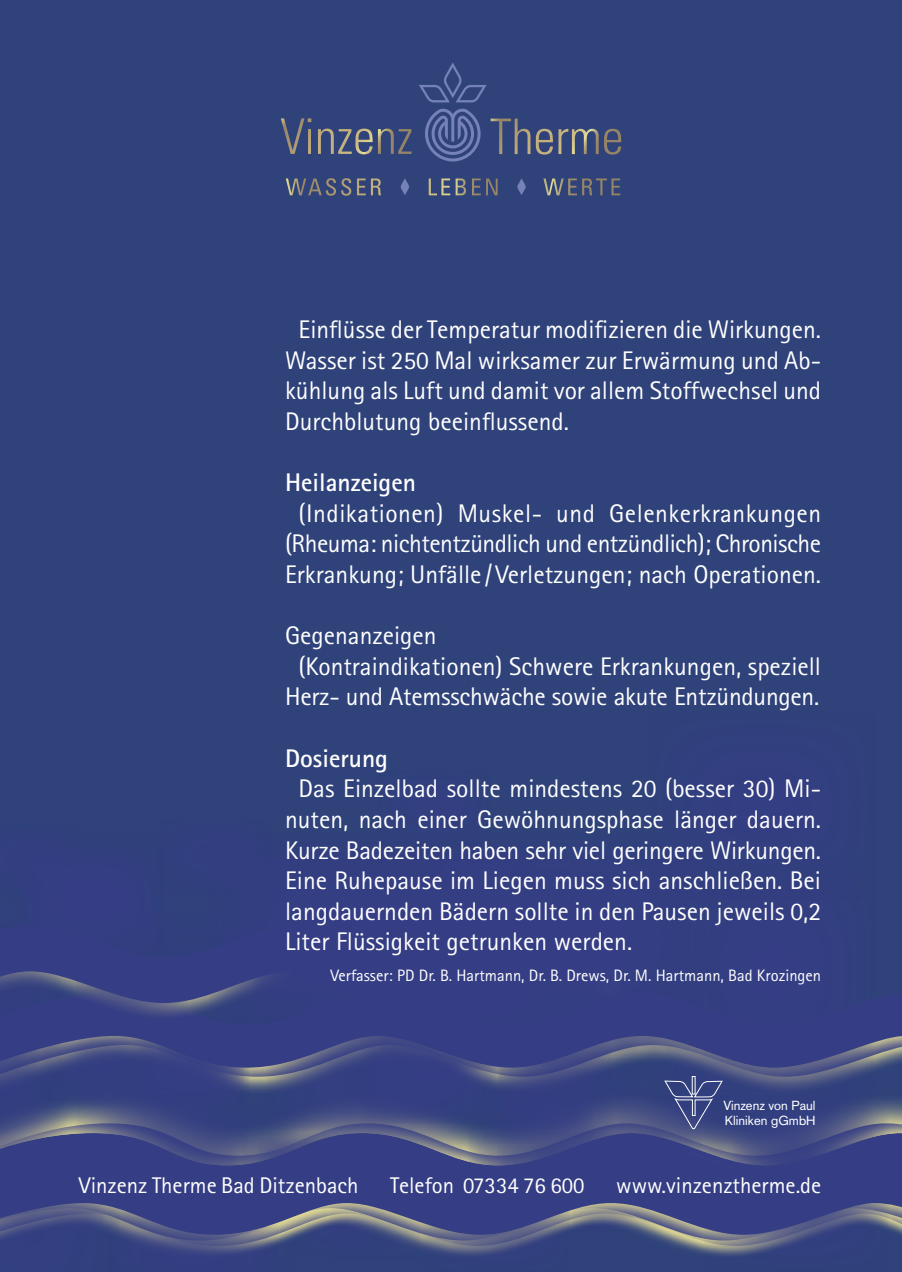
<style>
.page{position:relative;width:902px;height:1272px;background:#fff}
.page>*{position:absolute;margin:0;border:0;box-sizing:border-box;transform-origin:0 0}
.t1{font:25.5px/30.6px "Rotis Sans Serif";color:#fff;text-align:justify}
.t2{font:700 25.5px "Rotis Sans Serif";color:#fff}
.t3{font:22.65px "Rotis Sans Serif";color:#fff}
.t4{font:16.5px "Rotis Sans Serif";color:#fff}
.t5{font:12.9px/14.7px "Akzidenz Grotesk";color:#fff}
</style>
<div class="page">
<div style="left:0;top:0;width:901px;height:1271px;background:#2f427a"></div>
<svg style="left:875px;top:1036px;width:26px;height:12px"></svg>
<div style="left:209px;top:833px;width:506px;height:217px;background:#353e84"></div>
<div style="left:0;top:831px;width:499px;height:262px;background:#353e84"></div>
<svg style="left:63px;top:977px;width:190px;height:26px"></svg>
<svg style="left:266px;top:1041px;width:197px;height:101px"></svg>
<svg style="left:0;top:1108px;width:68px;height:29px"></svg>
<svg style="left:63px;top:1040px;width:13px;height:68px"></svg>
<svg style="left:646px;top:1055px;width:58px;height:87px"></svg>
<svg style="left:76px;top:1036px;width:172px;height:106px"></svg>
<div style="left:665px;top:857px;width:210px;height:234px;background:#353e84"></div>
<svg style="left:0;top:971px;width:63px;height:143px"></svg>
<svg style="left:638px;top:1036px;width:63px;height:19px"></svg>
<div style="left:0;top:989px;width:26px;height:75px;background:#353e84"></div>
<div style="left:361px;top:1025px;width:134px;height:98px;background:#353e84"></div>
<svg style="left:75px;top:977px;width:113px;height:38px"></svg>
<div style="left:157px;top:819px;width:112px;height:74px;background:#353e84"></div>
<div style="left:378px;top:770px;width:113px;height:75px;background:#31407d"></div>
<div style="left:471px;top:904px;width:167px;height:188px;background:#353e84"></div>
<div style="left:0;top:822px;width:81px;height:75px;background:#353e84"></div>
<div style="left:420px;top:843px;width:113px;height:74px;background:#353e84"></div>
<div style="left:649px;top:711px;width:226px;height:188px;background:#353e84"></div>
<svg style="left:496px;top:1068px;width:172px;height:74px"></svg>
<svg style="left:257px;top:1133px;width:98px;height:9px"></svg>
<svg style="left:468px;top:1131px;width:194px;height:11px;fill:#434c84"></svg>
<svg style="left:242px;top:1138px;width:98px;height:4px"></svg>
<svg style="left:279px;top:1234px;width:425px;height:19px"></svg>
<svg style="left:279px;top:1221px;width:622px;height:13px"></svg>
<svg style="left:282px;top:1214px;width:619px;height:7px"></svg>
<svg style="left:148px;top:1142px;width:556px;height:17px;fill:#353e84"></svg>
<svg style="left:704px;top:1100px;width:184px;height:156px;fill:#384384"></svg>
<svg style="left:120px;top:1214px;width:159px;height:41px"></svg>
<svg style="left:423px;top:1214px;width:147px;height:41px"></svg>
<svg style="left:0;top:1137px;width:120px;height:103px;fill:#353f84"></svg>
<svg style="left:2px;top:1159px;width:899px;height:55px;fill:#353e84"></svg>
<svg style="left:419px;top:62px;width:67px;height:40px"></svg>
<svg style="left:425px;top:109px;width:55px;height:52px"></svg>
<svg style="left:281px;top:118px;width:130px;height:36px"></svg>
<svg style="left:490px;top:119px;width:131px;height:36px"></svg>
<svg style="left:286px;top:178px;width:334px;height:18px"></svg>
<svg style="left:664px;top:1075px;width:58px;height:54px"></svg>
<p class="t1" style="left:285px;top:314px;width:537px;text-indent:13px">Einflüsse der Temperatur modifizieren die Wirkungen.<br>Wasser ist 250 Mal wirksamer zur Erwärmung und Ab&shy;kühlung als Luft und damit vor allem Stoffwechsel und Durchblutung beeinflussend.</p>
<p class="t2" style="left:285px;top:466px;width:132px">Heilanzeigen</p>
<p class="t1" style="left:285px;top:497px;width:537px;text-align:center">(Indikationen) Muskel- und Gelenkerkrankungen (Rheuma: nichtentzündlich und entzündlich); Chronische<br>Erkrankung; Unfälle /Verletzungen; nach Operationen.</p>
<p class="t1" style="left:285px;top:620px;width:153px">Gegenanzeigen</p>
<p class="t1" style="left:298px;top:650px;width:524px">(Kontraindikationen) Schwere Erkrankungen, speziell</p>
<p class="t1" style="left:285px;top:681px;width:535px">Herz- und Atemsschwäche sowie akute Entzündungen.</p>
<p class="t2" style="left:285px;top:742px;width:104px">Dosierung</p>
<p class="t1" style="left:285px;top:773px;width:537px;text-indent:13px">Das Einzelbad sollte mindestens 20 (besser 30) Mi&shy;nuten, nach einer Gewöhnungsphase länger dauern.<br>Kurze Badezeiten haben sehr viel geringere Wirkungen.<br>Eine Ruhepause im Liegen muss sich anschließen. Bei langdauernden Bädern sollte in den Pausen jeweils 0,2<br>Liter Flüssigkeit getrunken werden.</p>
<p class="t4" style="left:330px;top:965px;width:492px">Verfasser: PD Dr. B. Hartmann, Dr. B. Drews, Dr. M. Hartmann, Bad Krozingen</p>
<p class="t5" style="left:723px;top:1098px;width:93px">Vinzenz von Paul<br>Kliniken gGmbH</p>
<p class="t3" style="left:79px;top:1172px;width:281px">Vinzenz Therme Bad Ditzenbach</p>
<p class="t3" style="left:390px;top:1172px;width:196px">Telefon 07334 76 600</p>
<p class="t3" style="left:616px;top:1172px;width:207px">www.vinzenztherme.de</p>
</div>
